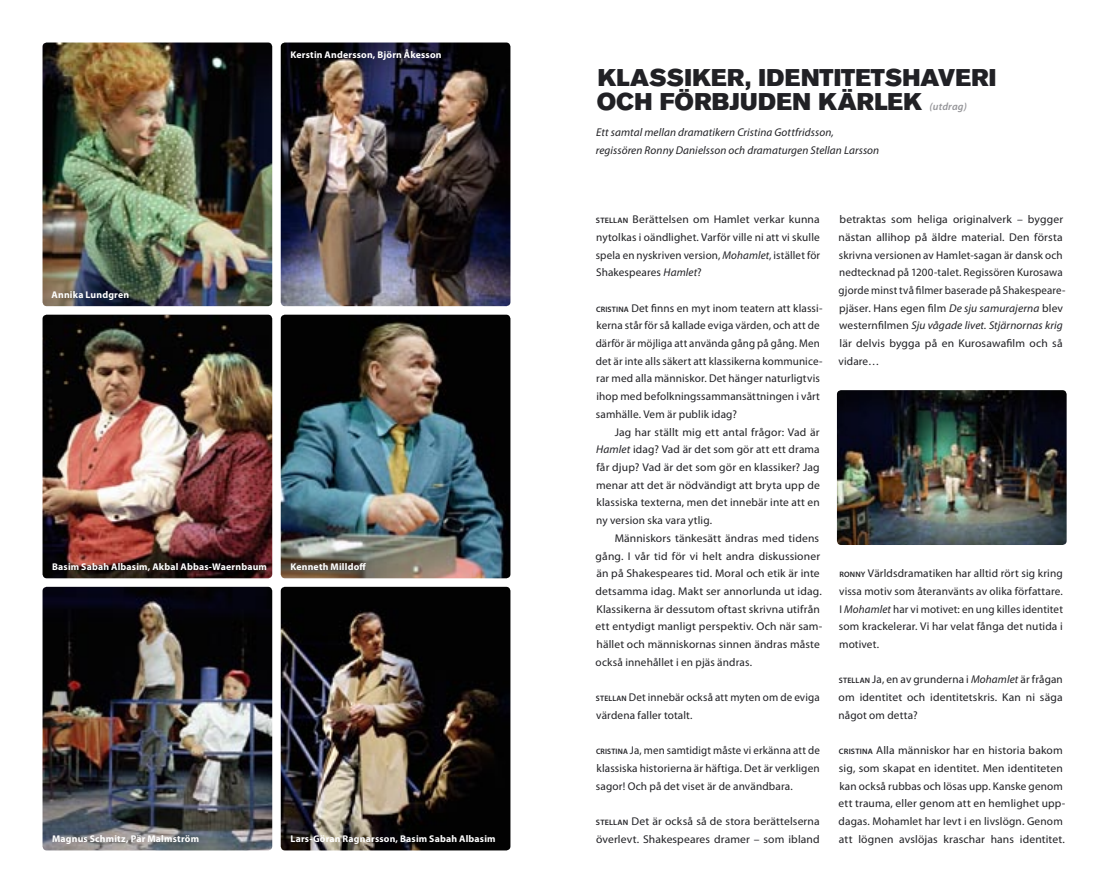
<style>
.page{position:relative;width:1106px;height:893px;background:#fff}
.page>*{position:absolute;margin:0;border:0;box-sizing:border-box;transform-origin:0 0}
.Rubrik_3{font:24px "Akzidenz Grotesk BQ Super";letter-spacing:.01em;color:#212125}
.t1{font:11.25px/17.7px "Myriad Pro";letter-spacing:.01em;color:#212125}
.t2{font:italic 11.25px "Myriad Pro";letter-spacing:.01em;color:#212125}
.Rubrik_3-2{font:italic 600 10.5px "Myriad Pro";letter-spacing:.015em;color:#96969a}
.t3{font:700 9.75px "Myriad Pro";letter-spacing:.02em;color:#fff}
.s1{font-weight:600;font-size:7.8px}
.s2{font-style:italic}
</style>
<div class="page">
<img style="left:43px;top:315px;width:229px;height:263px">
<img style="left:43px;top:43px;width:229px;height:263px">
<img style="left:281px;top:43px;width:229px;height:263px">
<img style="left:281px;top:315px;width:229px;height:263px">
<img style="left:837px;top:390px;width:229px;height:155px">
<img style="left:43px;top:587px;width:229px;height:263px">
<img style="left:281px;top:587px;width:229px;height:263px">
<p class="t3" style="left:52px;top:289px;width:79px">Annika Lundgren</p>
<p class="t3" style="left:290px;top:50px;width:153px">Kerstin Andersson, Björn Åkesson</p>
<p class="t3" style="left:52px;top:562px;width:216px">Basim Sabah Albasim, Akbal Abbas-Waernbaum</p>
<p class="t3" style="left:290px;top:562px;width:77px">Kenneth Milldoff</p>
<p class="t3" style="left:52px;top:834px;width:148px">Magnus Schmitz, Pär Malmström</p>
<p class="t3" style="left:290px;top:834px;width:207px">Lars-Göran Ragnarsson, Basim Sabah Albasim</p>
<p class="Rubrik_3" style="left:598px;top:64px;width:400px">KLASSIKER, IDENTITETSHAVERI</p>
<p class="Rubrik_3" style="left:596px;top:88px;width:327px">OCH FÖRBJUDEN KÄRLEK</p>
<p class="Rubrik_3-2" style="left:929px;top:101px;width:39px">(utdrag)</p>
<p class="t2" style="left:596px;top:126px;width:239px">Ett samtal mellan dramatikern Cristina Gottfridsson,</p>
<p class="t2" style="left:596px;top:144px;width:285px">regissören Ronny Danielsson och dramaturgen Stellan Larsson</p>
<p class="t1" style="left:596px;top:211px;width:226px;text-align:justify"><span class="s1">STELLAN</span> Berättelsen om Hamlet verkar kunna nytolkas i oändlighet. Varför ville ni att vi skulle spela en nyskriven version, <span class="s2">Mohamlet</span>, istället för Shakespeares <span class="s2">Hamlet</span>?</p>
<p class="t1" style="left:595px;top:299px;width:228px"><span class="s1">CRISTINA</span> Det finns en myt inom teatern att klassi&shy;kerna står för så kallade eviga värden, och att de därför är möjliga att använda gång på gång. Men det är inte alls säkert att klassikerna kommunice&shy;rar med alla människor. Det hänger naturligtvis ihop med befolkningssammansättningen i vårt samhälle. Vem är publik idag?</p>
<p class="t1" style="left:596px;top:423px;width:225px;text-align:justify;text-indent:19px">Jag har ställt mig ett antal frågor: Vad är <span class="s2">Hamlet</span> idag? Vad är det som gör att ett drama får djup? Vad är det som gör en klassiker? Jag menar att det är nödvändigt att bryta upp de klassiska texterna, men det innebär inte att en ny version ska vara ytlig.</p>
<p class="t1" style="left:595px;top:529px;width:228px;text-indent:19px">Människors tänkesätt ändras med tidens gång. I vår tid för vi helt andra diskussioner än på Shakespeares tid. Moral och etik är inte detsamma idag. Makt ser annorlunda ut idag.<br>Klassikerna är dessutom oftast skrivna utifrån ett entydigt manligt perspektiv. Och när sam&shy;hället och människornas sinnen ändras måste också innehållet i en pjäs ändras.</p>
<p class="t1" style="left:596px;top:689px;width:225px"><span class="s1">STELLAN</span> Det innebär också att myten om de eviga värdena faller totalt.</p>
<p class="t1" style="left:596px;top:742px;width:225px;text-align:justify"><span class="s1">CRISTINA</span> Ja, men samtidigt måste vi erkänna att de klassiska historierna är häftiga. Det är verkligen sagor! Och på det viset är de användbara.</p>
<p class="t1" style="left:596px;top:813px;width:225px"><span class="s1">STELLAN</span> Det är också så de stora berättelserna överlevt. Shakespeares dramer – som ibland</p>
<p class="t1" style="left:838px;top:211px;width:228px">betraktas som heliga originalverk – bygger nästan allihop på äldre material. Den första skrivna versionen av Hamlet-sagan är dansk och nedtecknad på 1200-talet. Regissören Kurosawa gjorde minst två filmer baserade på Shakespeare&shy;pjäser. Hans egen film <span class="s2">De sju samurajerna</span> blev westernfilmen <span class="s2">Sju vågade livet. Stjärnornas krig </span>lär delvis bygga på en Kurosawafilm och så vidare…</p>
<p class="t1" style="left:839px;top:565px;width:225px"><span class="s1">RONNY</span> Världsdramatiken har alltid rört sig kring vissa motiv som återanvänts av olika författare.</p>
<p class="t1" style="left:838px;top:600px;width:226px;text-align:justify">I <span class="s2">Mohamlet</span> har vi motivet: en ung killes identitet som krackelerar. Vi har velat fånga det nutida i motivet.</p>
<p class="t1" style="left:838px;top:671px;width:226px;text-align:justify"><span class="s1">STELLAN</span> Ja, en av grunderna i <span class="s2">Mohamlet</span> är frågan om identitet och identitetskris. Kan ni säga något om detta?</p>
<p class="t1" style="left:838px;top:742px;width:228px"><span class="s1">CRISTINA</span> Alla människor har en historia bakom sig, som skapat en identitet. Men identiteten kan också rubbas och lösas upp. Kanske genom ett trauma, eller genom att en hemlighet upp&shy;dagas. Mohamlet har levt i en livslögn. Genom att lögnen avslöjas kraschar hans identitet.</p>
</div>
